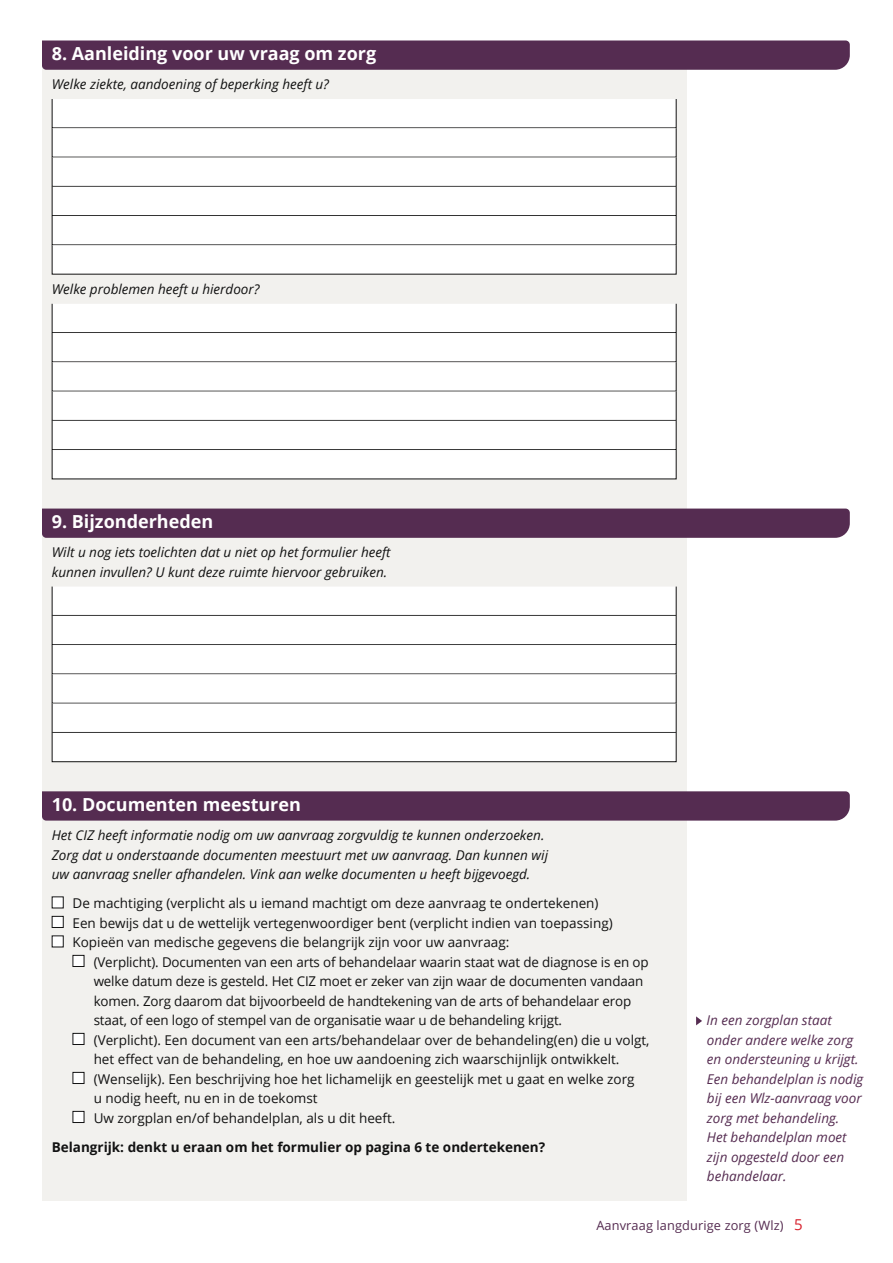
<style>
.page{position:relative;width:893px;height:1263px;background:#fff}
.page>*{position:absolute;margin:0;border:0;box-sizing:border-box;transform-origin:0 0}
.Sectie_01{font:700 18px "Open Sans";color:#fff}
.Antwoord_01{font:13.5px/19.5px "Open Sans";color:#121212}
.Intro_01{font:italic 13.5px/19.5px "Open Sans";color:#121212}
.Instructie_01{font:italic 13.5px/19.5px "Open Sans";color:#552c51}
.Vraag_01{font:italic 13.5px "Open Sans";color:#121212}
.Antwoord_01-2{font:700 13.5px "Open Sans";color:#121212}
.t1{font:12.75px "Open Sans";letter-spacing:.01em;color:#552c51}
.s1{font-size:15px;color:#d7202c}
</style>
<div class="page">
<div style="left:42px;top:50px;width:644px;height:1151px;background:#f2f1ee"></div>
<div style="left:42px;top:41px;width:808px;height:29px;background:#552c51"></div>
<div style="left:42px;top:509px;width:808px;height:29px;background:#552c51"></div>
<div style="left:42px;top:791px;width:808px;height:30px;background:#552c51"></div>
<svg style="left:696px;top:1016px;width:6px;height:9px"></svg>
<div style="left:52px;top:936px;width:11px;height:11px;background:#fff"></div>
<div style="left:52px;top:935px;width:12px;height:12px;border:1px solid #121212"></div>
<div style="left:73px;top:1072px;width:11px;height:11px;background:#fff"></div>
<div style="left:73px;top:1072px;width:11px;height:12px;border:1px solid #121212"></div>
<div style="left:73px;top:1111px;width:11px;height:11px;background:#fff"></div>
<div style="left:73px;top:1111px;width:11px;height:12px;border:1px solid #121212"></div>
<div style="left:52px;top:916px;width:11px;height:11px;background:#fff"></div>
<div style="left:52px;top:916px;width:12px;height:12px;border:1px solid #121212"></div>
<div style="left:73px;top:1033px;width:11px;height:11px;background:#fff"></div>
<div style="left:73px;top:1033px;width:11px;height:12px;border:1px solid #121212"></div>
<div style="left:52px;top:897px;width:11px;height:11px;background:#fff"></div>
<div style="left:52px;top:896px;width:12px;height:12px;border:1px solid #121212"></div>
<div style="left:73px;top:955px;width:11px;height:11px;background:#fff"></div>
<div style="left:73px;top:955px;width:11px;height:12px;border:1px solid #121212"></div>
<div style="left:51px;top:99px;width:626px;height:176px;background:#fff"></div>
<div style="left:51px;top:303px;width:626px;height:177px;background:#fff"></div>
<div style="left:51px;top:586px;width:626px;height:176px;background:#fff"></div>
<h3 class="Sectie_01" style="left:52px;top:41px;width:326px">8. Aanleiding voor uw vraag om zorg</h3>
<p class="Vraag_01" style="left:52px;top:75px;width:279px">Welke ziekte, aandoening of beperking heeft u?</p>
<p class="Vraag_01" style="left:52px;top:280px;width:209px">Welke problemen heeft u hierdoor?</p>
<h3 class="Sectie_01" style="left:52px;top:509px;width:163px">9. Bijzonderheden</h3>
<p class="Intro_01" style="left:52px;top:542px;width:340px">Wilt u nog iets toelichten dat u niet op het formulier heeft kunnen invullen? U kunt deze ruimte hiervoor gebruiken.</p>
<h3 class="Sectie_01" style="left:52px;top:792px;width:251px">10. Documenten meesturen</h3>
<p class="Intro_01" style="left:52px;top:825px;width:498px">Het CIZ heeft informatie nodig om uw aanvraag zorgvuldig te kunnen onderzoeken.<br>Zorg dat u onderstaande documenten meestuurt met uw aanvraag. Dan kunnen wij uw aanvraag sneller afhandelen. Vink aan welke documenten u heeft bijgevoegd.</p>
<p class="Antwoord_01" style="left:73px;top:893px;width:528px">De machtiging (verplicht als u iemand machtigt om deze aanvraag te ondertekenen)</p>
<p class="Antwoord_01" style="left:73px;top:913px;width:542px">Een bewijs dat u de wettelijk vertegenwoordiger bent (verplicht indien van toepassing)</p>
<p class="Antwoord_01" style="left:73px;top:932px;width:438px">Kopieën van medische gegevens die belangrijk zijn voor uw aanvraag:</p>
<p class="Antwoord_01" style="left:94px;top:952px;width:556px">(Verplicht). Documenten van een arts of behandelaar waarin staat wat de diagnose is en op welke datum deze is gesteld. Het CIZ moet er zeker van zijn waar de documenten vandaan komen. Zorg daarom dat bijvoorbeeld de handtekening van de arts of behandelaar erop staat, of een logo of stempel van de organisatie waar u de behandeling krijgt.</p>
<p class="Antwoord_01" style="left:94px;top:1030px;width:557px">(Verplicht). Een document van een arts/behandelaar over de behandeling(en) die u volgt, het effect van de behandeling, en hoe uw aandoening zich waarschijnlijk ontwikkelt.</p>
<p class="Antwoord_01" style="left:94px;top:1069px;width:542px">(Wenselijk). Een beschrijving hoe het lichamelijk en geestelijk met u gaat en welke zorg u nodig heeft, nu en in de toekomst</p>
<p class="Antwoord_01" style="left:94px;top:1108px;width:303px">Uw zorgplan en/of behandelplan, als u dit heeft.</p>
<p class="Antwoord_01-2" style="left:52px;top:1138px;width:495px">Belangrijk: denkt u eraan om het formulier op pagina 6 te ondertekenen?</p>
<p class="Instructie_01" style="left:706px;top:1010px;width:158px">In een zorgplan staat onder andere welke zorg en ondersteuning u krijgt.<br>Een behandelplan is nodig bij een Wlz-aanvraag voor zorg met behandeling.<br>Het behandelplan moet zijn opgesteld door een behandelaar.</p>
<p class="t1" style="left:596px;top:1217px;width:208px">Aanvraag langdurige zorg (Wlz) <span class="s1">5</span></p>
</div>
